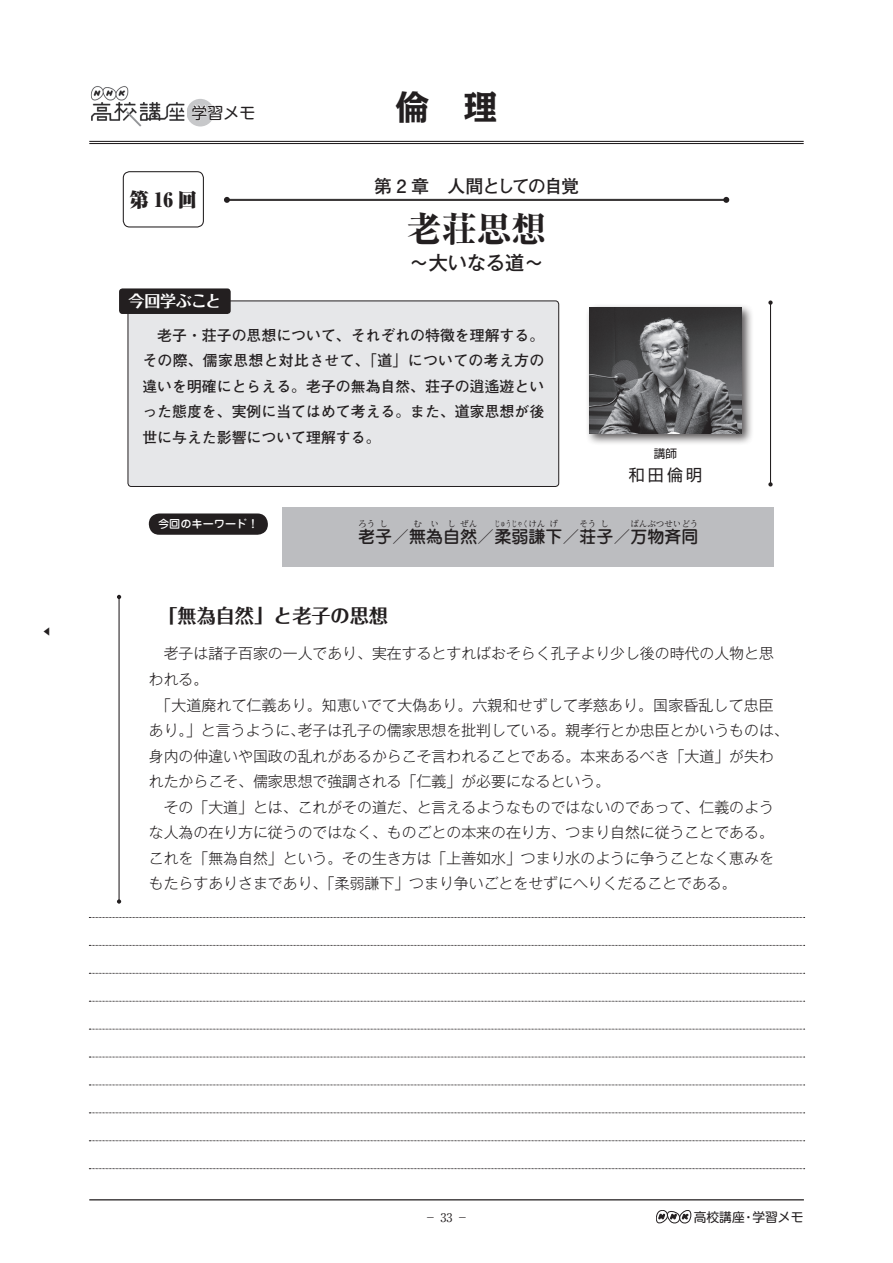
<style>
.page{position:relative;width:893px;height:1263px;background:#fff}
.page>*{position:absolute;margin:0;border:0;box-sizing:border-box;transform-origin:0 0}
.t1{font:800 35.1px "Ryumin Pr 5";color:#231f20}
.t2{font:700 34.05px "Kakumin Pro";color:#231f20}
.t3{font:700 19.2px "Folk Pro";color:#231f20}
.t4{font:500 19.2px "Gothic MB101 Pr 5";color:#231f20}
.t5{font:900 19.2px "Ryumin Pr 5";color:#231f20}
.t6{font:700 18px "Futo Go B101 Pr 5";letter-spacing:-.08em;color:#231f20}
.t7{font:500 16.95px "Jun 34 Pro";color:#231f20}
.t8{font:700 15.9px "Folk Pro";letter-spacing:-.015em;color:#fff}
.t9{font:15.9px "Shin M Go Pro";color:#231f20}
.t10{font:15.9px "Shin Go Pr 5";color:#231f20}
.t11{font:300 14.85px "Gothic MB101 Pr 5";color:#231f20}
.t12{font:700 14.85px/25.5px "Futo Go B101 Pr 5";color:#231f20;text-align:justify}
.t13{font:12.75px "Shin M Go Pro";color:#231f20}
.t14{font:12px "Ryumin Pr 5";color:#231f20}
.t15{font:11.7px "Shin Go Pr 5";color:#231f20}
.t16{font:500 11.1px "Jun 34 Pro";color:#fff}
.t17{font:300 9px "Ryumin Pr 5";color:#231f20}
.t18{font:500 8.55px "Jun 34 Pro";color:#231f20}
.t19{font:500 8.55px "Jun 34 Pro";color:#231f20;scale:.67 1}
</style>
<div class="page">
<hr style="left:89px;top:1199px;width:715px;height:1px;background:#231f20">
<svg style="left:656px;top:1210px;width:35px;height:13px"></svg>
<div style="left:186px;top:99px;width:28px;height:27px;background:#c7c8ca;border-radius:50%"></div>
<hr style="left:89px;top:141px;width:715px;height:1px;background:#231f20">
<hr style="left:89px;top:143px;width:715px;height:1px;background:#231f20">
<div style="left:123px;top:171px;width:81px;height:56px;border:1px solid #231f20;border-radius:6px"></div>
<img style="left:90px;top:86px;width:95px;height:41px">
<svg style="left:191px;top:104px;width:23px;height:17px"></svg>
<hr style="left:227px;top:199px;width:499px;height:1px;background:#231f20">
<hr style="left:227px;top:200px;width:499px;height:1px;background:#231f20">
<svg style="left:224px;top:197px;width:6px;height:6px"></svg>
<svg style="left:723px;top:197px;width:6px;height:6px"></svg>
<svg style="left:89px;top:917px;width:716px;height:1px"></svg>
<svg style="left:89px;top:945px;width:716px;height:1px"></svg>
<svg style="left:89px;top:973px;width:716px;height:1px"></svg>
<svg style="left:89px;top:1001px;width:716px;height:1px"></svg>
<svg style="left:89px;top:1029px;width:716px;height:1px"></svg>
<svg style="left:89px;top:1057px;width:716px;height:1px"></svg>
<svg style="left:89px;top:1084px;width:716px;height:1px"></svg>
<svg style="left:89px;top:1112px;width:716px;height:1px"></svg>
<svg style="left:89px;top:1140px;width:716px;height:1px"></svg>
<svg style="left:89px;top:1168px;width:716px;height:1px"></svg>
<div style="left:128px;top:301px;width:431px;height:185px;background:#e6e7e9;border-radius:3px"></div>
<div style="left:128px;top:300px;width:431px;height:187px;border:1px solid #231f20;border-radius:3px"></div>
<div style="left:119px;top:288px;width:112px;height:26px;background:#231f20;border-radius:3px"></div>
<hr style="left:119px;top:597px;width:1px;height:304px;background:#231f20">
<svg style="left:117px;top:595px;width:4px;height:4px"></svg>
<svg style="left:117px;top:899px;width:4px;height:5px"></svg>
<hr style="left:770px;top:303px;width:1px;height:181px;background:#231f20">
<svg style="left:768px;top:300px;width:5px;height:5px"></svg>
<svg style="left:768px;top:482px;width:5px;height:4px"></svg>
<div style="left:585px;top:304px;width:170px;height:142px;background:#231f20;opacity:.75"></div>
<img style="left:589px;top:308px;width:153px;height:126px">
<div style="left:283px;top:507px;width:491px;height:60px;background:#bcbdc0"></div>
<div style="left:149px;top:513px;width:119px;height:22px;background:#231f20;border-radius:11px"></div>
<p class="t17" style="left:54px;top:627px;width:10px;rotate:90deg">▼</p>
<p class="t9" style="left:192px;top:100px;width:65px">学習メモ</p>
<p class="t5" style="left:130px;top:185px;width:68px">第16回</p>
<h2 class="t2" style="left:395px;top:80px;width:104px">倫　理</h2>
<p class="t6" style="left:374px;top:171px;width:207px">第 2 章　人間としての自覚</p>
<h1 class="t1" style="left:407px;top:202px;width:142px">老荘思想</h1>
<p class="t4" style="left:410px;top:247px;width:135px">～大いなる道～</p>
<p class="t8" style="left:129px;top:288px;width:94px">今回学ぶこと</p>
<p class="t12" style="left:142px;top:321px;width:403px;text-indent:15px">老子・荘子の思想について、それぞれの特徴を理解する。その際、儒家思想と対比させて、「道」についての考え方の違いを明確にとらえる。老子の無為自然、荘子の逍遙遊といった態度を、実例に当てはめて考える。また、道家思想が後世に与えた影響について理解する。</p>
<p class="t15" style="left:654px;top:443px;width:25px">講師</p>
<p class="t10" style="left:629px;top:462px;width:75px">和田倫明</p>
<p class="t16" style="left:158px;top:515px;width:102px">今回のキーワード！</p>
<p class="t18" style="left:358px;top:517px;width:19px">ろう</p>
<p class="t18" style="left:379px;top:517px;width:10px">し</p>
<p class="t18" style="left:414px;top:517px;width:10px">む</p>
<p class="t18" style="left:431px;top:517px;width:10px">い</p>
<p class="t18" style="left:448px;top:517px;width:10px">し</p>
<p class="t18" style="left:460px;top:517px;width:19px">ぜん</p>
<p class="t19" style="left:494px;top:517px;width:78px">じゅうじゃくけん</p>
<p class="t18" style="left:550px;top:517px;width:10px">げ</p>
<p class="t18" style="left:579px;top:517px;width:19px">そう</p>
<p class="t18" style="left:601px;top:517px;width:10px">し</p>
<p class="t18" style="left:630px;top:517px;width:70px">ばんぶつせいどう</p>
<p class="t7" style="left:358px;top:523px;width:342px">老子／無為自然／柔弱謙下／荘子／万物斉同</p>
<p class="t3" style="left:158px;top:599px;width:231px">「無為自然」と老子の思想</p>
<p class="t11" style="left:164px;top:641px;width:612px">老子は諸子百家の一人であり、実在するとすればおそらく孔子より少し後の時代の人物と思</p>
<p class="t11" style="left:149px;top:667px;width:61px">われる。</p>
<p class="t11" style="left:156px;top:692px;width:619px">「大道廃れて仁義あり。知恵いでて大偽あり。六親和せずして孝慈あり。国家昏乱して忠臣</p>
<p class="t11" style="left:149px;top:718px;width:641px">あり。」と言うように、老子は孔子の儒家思想を批判している。親孝行とか忠臣とかいうものは、</p>
<p class="t11" style="left:149px;top:743px;width:627px">身内の仲違いや国政の乱れがあるからこそ言われることである。本来あるべき「大道」が失わ</p>
<p class="t11" style="left:149px;top:769px;width:463px">れたからこそ、儒家思想で強調される「仁義」が必要になるという。</p>
<p class="t11" style="left:164px;top:794px;width:612px">その「大道」とは、これがその道だ、と言えるようなものではないのであって、仁義のよう</p>
<p class="t11" style="left:149px;top:820px;width:627px">な人為の在り方に従うのではなく、ものごとの本来の在り方、つまり自然に従うことである。</p>
<p class="t11" style="left:149px;top:845px;width:627px">これを「無為自然」という。その生き方は「上善如水」つまり水のように争うことなく恵みを</p>
<p class="t11" style="left:149px;top:871px;width:589px">もたらすありさまであり、「柔弱謙下」つまり争いごとをせずにへりくだることである。</p>
<p class="t14" style="left:425px;top:1208px;width:45px">− 33 −</p>
<p class="t13" style="left:694px;top:1206px;width:111px">高校講座・学習メモ</p>
</div>
